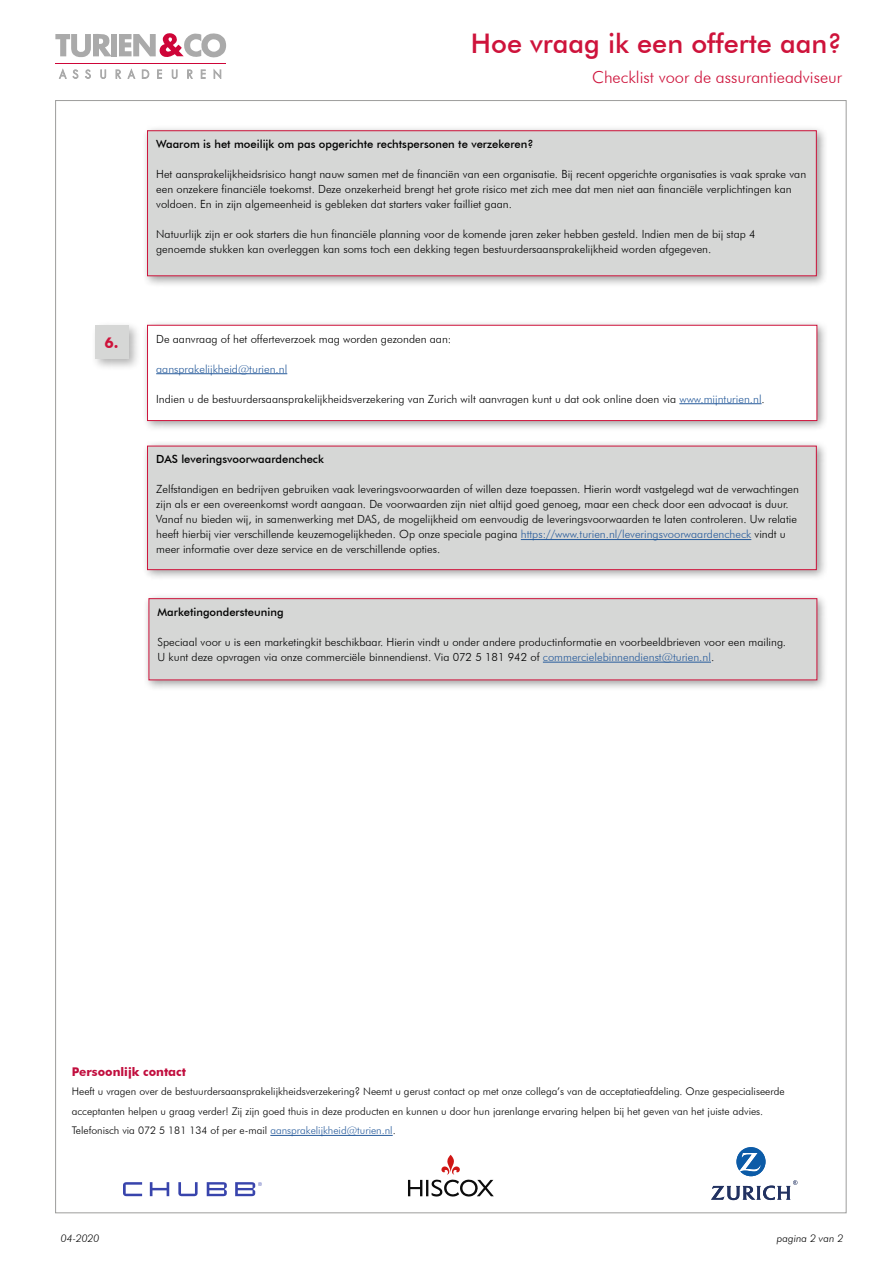
<style>
.page{position:relative;width:893px;height:1263px;background:#fff}
.page>*{position:absolute;margin:0;border:0;box-sizing:border-box;transform-origin:0 0}
.t1{font:500 27px "Futura BT";color:#ce133b}
.t2{font:300 16.5px "Futura BT";color:#ce133b}
.t3{font:700 15px "Futura BT";color:#ce133b}
.t4{font:700 12px "Futura BT";color:#c10e3e}
.t5{font:300 11.25px/15px "Futura BT";color:#000}
.t6{font:500 11.25px "Futura BT";color:#000}
.t7{font:300 11.25px "Futura BT";color:#275b9b}
.t8{font:300 10.5px/19.5px "Futura BT";color:#000}
.t9{font:italic 300 10.5px "Futura BT";color:#000}
.s1{color:#275b9b}
</style>
<div class="page">
<div style="left:111px;top:34px;width:6px;height:22px;background:#aaa"></div>
<svg style="left:119px;top:33px;width:107px;height:25px"></svg>
<svg style="left:55px;top:34px;width:57px;height:23px"></svg>
<svg style="left:59px;top:69px;width:8px;height:10px"></svg>
<svg style="left:73px;top:70px;width:5px;height:9px"></svg>
<svg style="left:85px;top:70px;width:6px;height:9px"></svg>
<svg style="left:100px;top:70px;width:6px;height:9px"></svg>
<svg style="left:116px;top:70px;width:5px;height:9px"></svg>
<svg style="left:128px;top:69px;width:7px;height:10px"></svg>
<svg style="left:142px;top:70px;width:7px;height:9px"></svg>
<svg style="left:157px;top:70px;width:5px;height:9px"></svg>
<svg style="left:172px;top:70px;width:5px;height:9px"></svg>
<svg style="left:187px;top:70px;width:6px;height:9px"></svg>
<svg style="left:201px;top:70px;width:5px;height:9px"></svg>
<svg style="left:214px;top:69px;width:7px;height:10px"></svg>
<hr style="left:55px;top:64px;width:171px;height:1px;background:#ce0538">
<hr style="left:270px;top:1135px;width:123px;height:1px;background:#275b9b">
<div style="left:142px;top:126px;width:686px;height:162px;background:#000;opacity:.38"></div>
<div style="left:148px;top:131px;width:668px;height:145px;background:#d6d7d6"></div>
<div style="left:147px;top:131px;width:669px;height:145px;border:1px solid #ce133b"></div>
<div style="left:91px;top:321px;width:50px;height:50px;background:#000;opacity:.3"></div>
<div style="left:95px;top:325px;width:33px;height:34px;background:#d6d7d6"></div>
<div style="left:142px;top:320px;width:686px;height:111px;background:#000;opacity:.38"></div>
<div style="left:148px;top:325px;width:669px;height:96px;background:#fff"></div>
<hr style="left:156px;top:373px;width:131px;height:1px;background:#275b9b">
<hr style="left:679px;top:403px;width:83px;height:1px;background:#275b9b">
<div style="left:147px;top:325px;width:670px;height:96px;border:1px solid #ce133b"></div>
<div style="left:144px;top:593px;width:684px;height:98px;background:#000;opacity:.38"></div>
<div style="left:149px;top:599px;width:668px;height:81px;background:#d6d7d6"></div>
<hr style="left:543px;top:662px;width:168px;height:1px;background:#275b9b">
<div style="left:149px;top:598px;width:668px;height:82px;border:1px solid #ce133b"></div>
<svg style="left:123px;top:1182px;width:139px;height:14px"></svg>
<svg style="left:408px;top:1155px;width:86px;height:41px"></svg>
<div style="left:142px;top:441px;width:686px;height:139px;background:#000;opacity:.38"></div>
<div style="left:148px;top:446px;width:668px;height:124px;background:#d6d7d6"></div>
<hr style="left:521px;top:539px;width:230px;height:1px;background:#275b9b">
<div style="left:147px;top:446px;width:669px;height:124px;border:1px solid #ce133b"></div>
<svg style="left:711px;top:1147px;width:86px;height:53px"></svg>
<h1 class="t1" style="left:471px;top:27px;width:373px">Hoe vraag ik een offerte aan?</h1>
<h2 class="t2" style="left:592px;top:67px;width:251px">Checklist voor de assurantieadviseur</h2>
<p class="t6" style="left:156px;top:137px;width:379px">Waarom is het moeilijk om pas opgerichte rechtspersonen te verzekeren?</p>
<p class="t5" style="left:156px;top:166px;width:651px">Het aansprakelijkheidsrisico hangt nauw samen met de financiën van een organisatie. Bij recent opgerichte organisaties is vaak sprake van een onzekere financiële toekomst. Deze onzekerheid brengt het grote risico met zich mee dat men niet aan financiële verplichtingen kan voldoen. En in zijn algemeenheid is gebleken dat starters vaker failliet gaan.</p>
<p class="t5" style="left:156px;top:226px;width:601px">Natuurlijk zijn er ook starters die hun financiële planning voor de komende jaren zeker hebben gesteld. Indien men de bij stap 4 genoemde stukken kan overleggen kan soms toch een dekking tegen bestuurdersaansprakelijkheid worden afgegeven.</p>
<h3 class="t3" style="left:105px;top:333px;width:16px">6.</h3>
<p class="t5" style="left:156px;top:331px;width:297px">De aanvraag of het offerteverzoek mag worden gezonden aan:</p>
<p class="t7" style="left:156px;top:362px;width:133px">aansprakelijkheid@turien.nl</p>
<p class="t5" style="left:156px;top:391px;width:610px">Indien u de bestuurdersaansprakelijkheidsverzekering van Zurich wilt aanvragen kunt u dat ook online doen via <span class="s1">www.mijnturien.nl</span>.</p>
<p class="t6" style="left:156px;top:452px;width:169px">DAS leveringsvoorwaardencheck</p>
<p class="t5" style="left:156px;top:482px;width:644px">Zelfstandigen en bedrijven gebruiken vaak leveringsvoorwaarden of willen deze toepassen. Hierin wordt vastgelegd wat de verwachtingen zijn als er een overeenkomst wordt aangaan. De voorwaarden zijn niet altijd goed genoeg, maar een check door een advocaat is duur.<br>Vanaf nu bieden wij, in samenwerking met DAS, de mogelijkheid om eenvoudig de leveringsvoorwaarden te laten controleren. Uw relatie heeft hierbij vier verschillende keuzemogelijkheden. Op onze speciale pagina <span class="s1">https://www.turien.nl/leveringsvoorwaardencheck</span> vindt u meer informatie over deze service en de verschillende opties.</p>
<p class="t6" style="left:158px;top:605px;width:127px">Marketingondersteuning</p>
<p class="t5" style="left:158px;top:634px;width:630px">Speciaal voor u is een marketingkit beschikbaar. Hierin vindt u onder andere productinformatie en voorbeeldbrieven voor een mailing.<br>U kunt deze opvragen via onze commerciële binnendienst. Via 072 5 181 942 of <span class="s1">commercielebinnendienst@turien.nl</span>.</p>
<p class="t4" style="left:72px;top:1064px;width:116px">Persoonlijk contact</p>
<p class="t8" style="left:72px;top:1082px;width:714px">Heeft u vragen over de bestuurdersaansprakelijkheidsverzekering? Neemt u gerust contact op met onze collega’s van de acceptatieafdeling. Onze gespecialiseerde acceptanten helpen u graag verder! Zij zijn goed thuis in deze producten en kunnen u door hun jarenlange ervaring helpen bij het geven van het juiste advies.<br>Telefonisch via 072 5 181 134 of per e-mail <span class="s1">aansprakelijkheid@turien.nl</span>.</p>
<p class="t9" style="left:61px;top:1232px;width:40px">04-2020</p>
<p class="t9" style="left:777px;top:1232px;width:68px">pagina 2 van 2</p>
</div>
